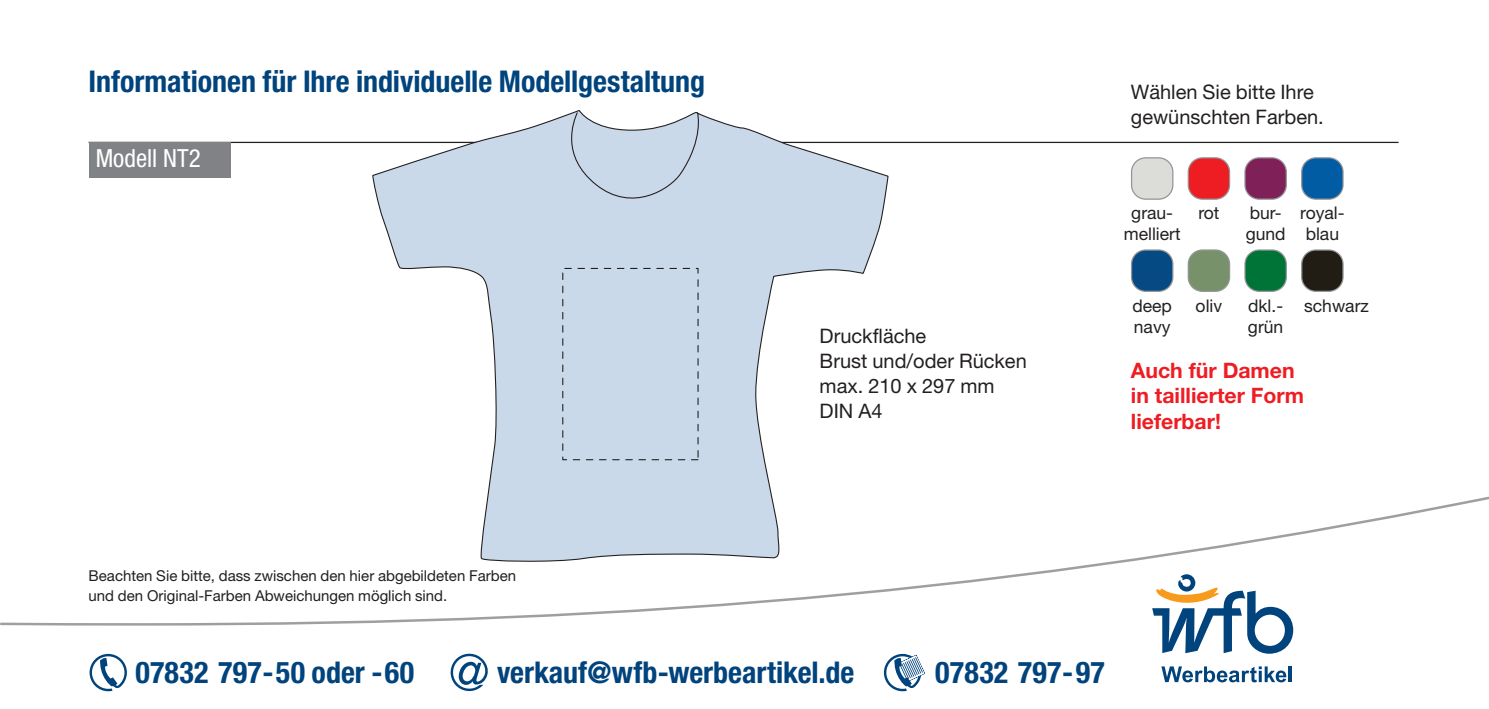
<style>
.page{position:relative;width:1489px;height:709px;background:#fff}
.page>*{position:absolute;margin:0;border:0;box-sizing:border-box;transform-origin:0 0}
.t1{font:700 condensed 30px "Helvetica Neue LT Pro";color:#01437c}
.Artikel_im_grauen_Fe{font:condensed 25px "Helvetica Neue LT Pro";color:#fff}
.t2{font:700 21.25px/25.5px "Helvetica Neue LT Pro";color:#ee1d23}
.Helvetica_roman_8_10{font:20px/25px "Helvetica Neue LT Pro";color:#231f20}
.Helvetica_roman_7pt{font:17.5px/21px "Helvetica Neue LT Pro";color:#231f20}
.t3{font:15px/20px "Helvetica Neue LT Pro";color:#231f20}
</style>
<div class="page">
<svg style="left:0;top:496px;width:1488px;height:130px"></svg>
<svg style="left:90px;top:654px;width:37px;height:37px"></svg>
<svg style="left:883px;top:654px;width:42px;height:37px"></svg>
<svg style="left:450px;top:653px;width:38px;height:38px"></svg>
<svg style="left:1161px;top:666px;width:125px;height:16px"></svg>
<hr style="left:1288px;top:666px;width:3px;height:16px;background:#01437c">
<svg style="left:1152px;top:574px;width:141px;height:79px"></svg>
<div style="left:1131px;top:158px;width:41px;height:41px;background:#dcdcd8;border-radius:14px"></div>
<div style="left:1130px;top:157px;width:43px;height:43px;border:1px solid #939598;border-radius:14px"></div>
<div style="left:1244px;top:250px;width:42px;height:41px;background:#007437;border-radius:14px"></div>
<div style="left:1244px;top:249px;width:42px;height:43px;border:1px solid #939598;border-radius:14px"></div>
<div style="left:1301px;top:250px;width:41px;height:41px;background:#211d14;border-radius:14px"></div>
<div style="left:1300px;top:249px;width:43px;height:43px;border:1px solid #939598;border-radius:14px"></div>
<div style="left:1188px;top:250px;width:41px;height:41px;background:#77926a;border-radius:14px"></div>
<div style="left:1187px;top:249px;width:43px;height:43px;border:1px solid #939598;border-radius:14px"></div>
<div style="left:1188px;top:158px;width:41px;height:41px;background:#ee1d23;border-radius:14px"></div>
<div style="left:1187px;top:157px;width:43px;height:43px;border:1px solid #939598;border-radius:14px"></div>
<div style="left:1131px;top:250px;width:41px;height:41px;background:#054a82;border-radius:14px"></div>
<div style="left:1130px;top:249px;width:43px;height:43px;border:1px solid #939598;border-radius:14px"></div>
<div style="left:1244px;top:158px;width:42px;height:41px;background:#7f2059;border-radius:14px"></div>
<div style="left:1244px;top:157px;width:42px;height:43px;border:1px solid #939598;border-radius:14px"></div>
<div style="left:1301px;top:158px;width:41px;height:41px;background:#015ca3;border-radius:14px"></div>
<div style="left:1300px;top:157px;width:43px;height:43px;border:1px solid #939598;border-radius:14px"></div>
<hr style="left:89px;top:142px;width:1309px;height:1px;background:#231f20">
<div style="left:89px;top:142px;width:141px;height:35px;background:#808285"></div>
<svg style="left:372px;top:110px;width:516px;height:452px"></svg>
<div style="left:562px;top:268px;width:136px;height:192px;border:1px dashed #231f20"></div>
<p class="t1" style="left:89px;top:63px;width:618px">Informationen für Ihre individuelle Modellgestaltung</p>
<p class="Artikel_im_grauen_Fe" style="left:96px;top:144px;width:107px">Modell NT2</p>
<p class="Helvetica_roman_8_10" style="left:819px;top:322px;width:209px">Druckfläche<br>Brust und/oder Rücken</p>
<p class="Helvetica_roman_8_10" style="left:819px;top:372px;width:176px">max. 210 x 297 mm</p>
<p class="Helvetica_roman_8_10" style="left:819px;top:397px;width:64px">DIN A4</p>
<p class="Helvetica_roman_8_10" style="left:1130px;top:79px;width:194px">Wählen Sie bitte Ihre gewünschten Farben.</p>
<p class="Helvetica_roman_7pt" style="left:1131px;top:202px;width:43px">grau-</p>
<p class="Helvetica_roman_7pt" style="left:1123px;top:223px;width:58px">melliert</p>
<p class="Helvetica_roman_7pt" style="left:1198px;top:202px;width:23px">rot</p>
<p class="Helvetica_roman_7pt" style="left:1245px;top:202px;width:41px">bur&shy;gund</p>
<p class="Helvetica_roman_7pt" style="left:1299px;top:202px;width:44px;text-align:center">royal&shy;blau</p>
<p class="Helvetica_roman_7pt" style="left:1132px;top:294px;width:41px">deep navy</p>
<p class="t2" style="left:1130px;top:357px;width:175px">Auch für Damen in taillierter Form lieferbar!</p>
<p class="Helvetica_roman_7pt" style="left:1195px;top:294px;width:28px">oliv</p>
<p class="Helvetica_roman_7pt" style="left:1303px;top:294px;width:66px">schwarz</p>
<p class="Helvetica_roman_7pt" style="left:1247px;top:294px;width:37px">dkl.-</p>
<p class="Helvetica_roman_7pt" style="left:1247px;top:315px;width:37px">grün</p>
<p class="t3" style="left:89px;top:565px;width:429px">Beachten Sie bitte, dass zwischen den hier abgebildeten Farben und den Original-Farben Abweichungen möglich sind.</p>
<p class="t1" style="left:135px;top:654px;width:280px">07832 797-50 oder -60</p>
<p class="t1" style="left:497px;top:654px;width:359px">verkauf@wfb-werbeartikel.de</p>
<p class="t1" style="left:935px;top:654px;width:171px">07832 797-97</p>
</div>
